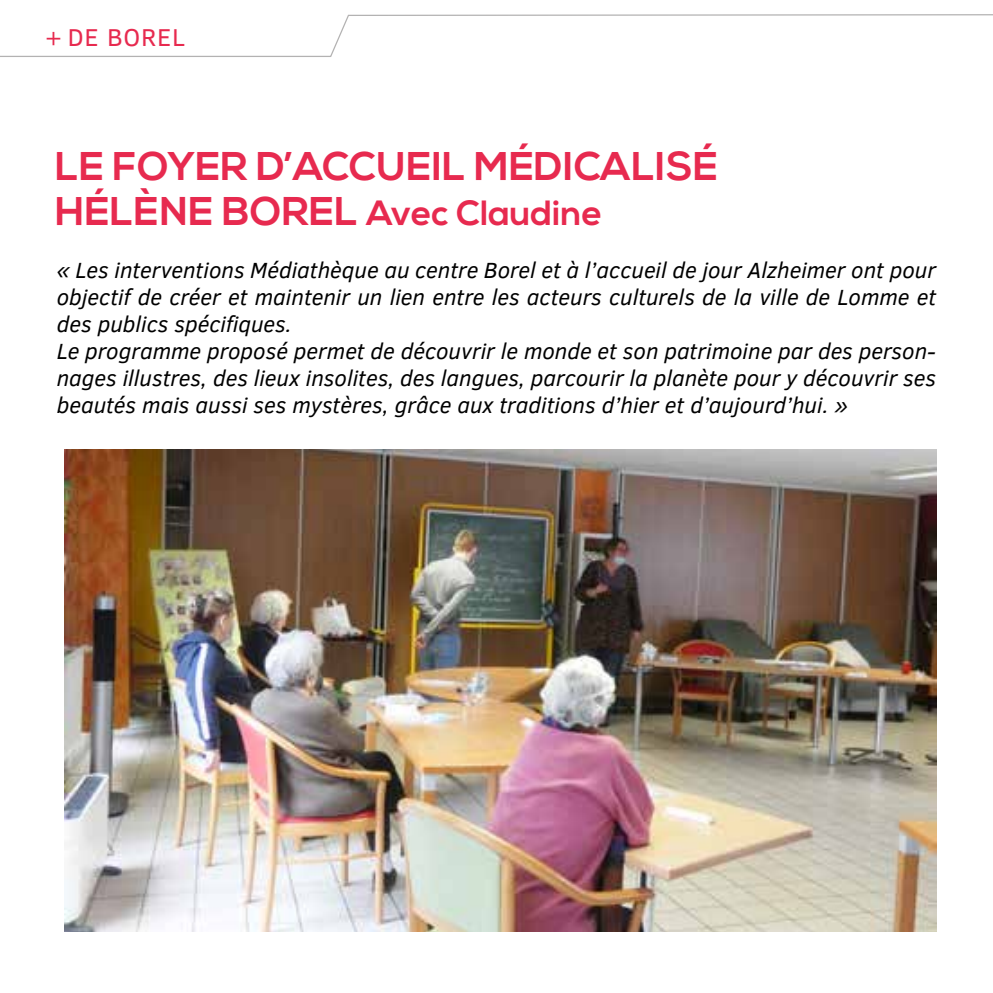
<style>
.page{position:relative;width:993px;height:993px;background:#fff}
.page>*{position:absolute;margin:0;border:0;box-sizing:border-box;transform-origin:0 0}
.t1{font:700 40px "Nexa";letter-spacing:.005em;color:#e72a4f}
.t2{font:700 35px "Nexa";letter-spacing:.005em;color:#e72a4f}
.t3{font:25px "Clear Sans";letter-spacing:.03em;color:#e72a4f}
.t4{font:italic 22.5px/27px "Clear Sans";color:#000}
.s1{font-size:40px}
</style>
<div class="page">
<svg style="left:0;top:14px;width:992px;height:43px"></svg>
<img style="left:64px;top:449px;width:871px;height:482px">
<p class="t3" style="left:45px;top:21px;width:141px">+ DE BOREL</p>
<h1 class="t1" style="left:55px;top:143px;width:664px">LE FOYER D’ACCUEIL MÉDICALISÉ</h1>
<h2 class="t2" style="left:55px;top:193px;width:548px"><span class="s1">HÉLÈNE BOREL</span> Avec Claudine</h2>
<p class="t4" style="left:57px;top:256px;width:880px">« Les interventions Médiathèque au centre Borel et à l’accueil de jour Alzheimer ont pour objectif de créer et maintenir un lien entre les acteurs culturels de la ville de Lomme et des publics spécifiques.<br>Le programme proposé permet de découvrir le monde et son patrimoine par des person&shy;nages illustres, des lieux insolites, des langues, parcourir la planète pour y découvrir ses beautés mais aussi ses mystères, grâce aux traditions d’hier et d’aujourd’hui. »</p>
</div>
